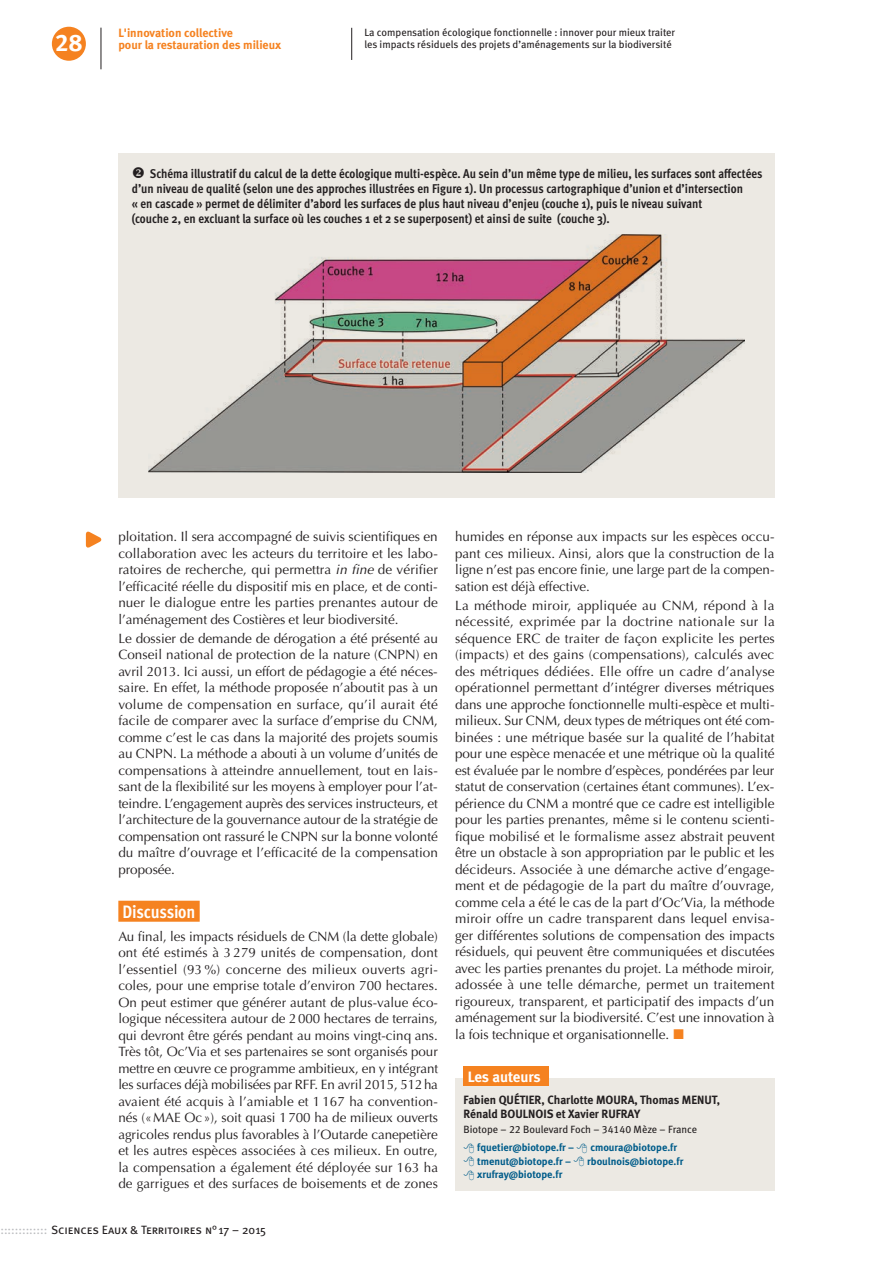
<style>
.page{position:relative;width:893px;height:1263px;background:#fff}
.page>*{position:absolute;margin:0;border:0;box-sizing:border-box;transform-origin:0 0}
.t1{font:24px "Meta Bold Caps Expert";color:#fff}
.t2{font:700 18px "Meta Cond OT";letter-spacing:-.015em;color:#fff}
.t3{font:15px "Meta Bold LF";letter-spacing:-.005em;color:#fff}
.t4{font:13.5px/16.5px "Optima";letter-spacing:-.005em;color:#231f20;text-align:justify}
.t5{font:700 12.75px/15px "Meta Cond OT";color:#231f20}
.t6{font:12px/13.5px "Meta Bold LF";color:#231f20}
.t7{font:700 12px/12px "Meta";color:#f58220}
.t8{font:12px "Meta Book Caps";color:#231f20}
.t9{font:10.5px/12px "Meta Book LF";color:#231f20}
.t10{font:10.5px "Meta Bold LF";color:#005c8a}
.s1{font-style:italic}
.s2{color:#bcbdc0}
</style>
<div class="page">
<svg style="left:85px;top:531px;width:17px;height:17px"></svg>
<div style="left:118px;top:153px;width:657px;height:344px;background:#ece9e3"></div>
<div style="left:455px;top:1078px;width:320px;height:113px;background:#ece9e3"></div>
<div style="left:463px;top:1066px;width:86px;height:20px;background:#f58220"></div>
<div style="left:118px;top:901px;width:82px;height:21px;background:#f58220"></div>
<img style="left:149px;top:235px;width:596px;height:237px">
<hr style="left:351px;top:28px;width:1px;height:32px;background:#231f20">
<div style="left:52px;top:27px;width:34px;height:34px;background:#f58220;border-radius:50%"></div>
<hr style="left:101px;top:28px;width:1px;height:41px;background:#231f20">
<h1 class="t1" style="left:55px;top:28px;width:29px">28</h1>
<p class="t7" style="left:118px;top:26px;width:164px">L'innovation collective<br>pour la restauration des milieux</p>
<p class="t9" style="left:364px;top:26px;width:312px">La compensation écologique fonctionnelle : innover pour mieux traiter les impacts résiduels des projets d’aménagements sur la biodiversité</p>
<p class="t5" style="left:132px;top:166px;width:632px">❖ Schéma illustratif du calcul de la dette écologique multi-espèce. Au sein d’un même type de milieu, les surfaces sont affectées d’un niveau de qualité (selon une des approches illustrées en Figure 1). Un processus cartographique d’union et d’intersection<br>« en cascade » permet de délimiter d’abord les surfaces de plus haut niveau d’enjeu (couche 1), puis le niveau suivant<br>(couche 2, en excluant la surface où les couches 1 et 2 se superposent) et ainsi de suite (couche 3).</p>
<p class="t4" style="left:118px;top:529px;width:321px">ploitation. Il sera accompagné de suivis scientifiques en collaboration avec les acteurs du territoire et les labo&shy;ratoires de recherche, qui permettra <span class="s1">in fine</span> de vérifier l’efficacité réelle du dispositif mis en place, et de conti&shy;nuer le dialogue entre les parties prenantes autour de l’aménagement des Costières et leur biodiversité.</p>
<p class="t4" style="left:118px;top:630px;width:321px">Le dossier de demande de dérogation a été présenté au Conseil national de protection de la nature (CNPN) en avril 2013. Ici aussi, un effort de pédagogie a été néces&shy;saire. En effet, la méthode proposée n’aboutit pas à un volume de compensation en surface, qu’il aurait été facile de comparer avec la surface d’emprise du CNM, comme c’est le cas dans la majorité des projets soumis au CNPN. La méthode a abouti à un volume d’unités de compensations à atteindre annuellement, tout en lais&shy;sant de la flexibilité sur les moyens à employer pour l’at&shy;teindre. L’engagement auprès des services instructeurs, et l’architecture de la gouvernance autour de la stratégie de compensation ont rassuré le CNPN sur la bonne volonté du maître d’ouvrage et l’efficacité de la compensation proposée.</p>
<h2 class="t2" style="left:123px;top:900px;width:74px">Discussion</h2>
<p class="t4" style="left:118px;top:928px;width:321px">Au final, les impacts résiduels de CNM (la dette globale) ont été estimés à 3 279 unités de compensation, dont l’essentiel (93 %) concerne des milieux ouverts agri&shy;coles, pour une emprise totale d’environ 700 hectares.<br>On peut estimer que générer autant de plus-value éco&shy;logique nécessitera autour de 2000 hectares de terrains, qui devront être gérés pendant au moins vingt-cinq ans.<br>Très tôt, Oc’Via et ses partenaires se sont organisés pour mettre en œuvre ce programme ambitieux, en y intégrant les surfaces déjà mobilisées par RFF. En avril 2015, 512ha avaient été acquis à l’amiable et 1 167 ha convention&shy;nés («MAE Oc»), soit quasi 1700 ha de milieux ouverts agricoles rendus plus favorables à l’Outarde canepetière et les autres espèces associées à ces milieux. En outre, la compensation a également été déployée sur 163 ha de garrigues et des surfaces de boisements et de zones</p>
<p class="t4" style="left:455px;top:529px;width:321px">humides en réponse aux impacts sur les espèces occu&shy;pant ces milieux. Ainsi, alors que la construction de la ligne n’est pas encore finie, une large part de la compen&shy;sation est déjà effective.</p>
<p class="t4" style="left:455px;top:597px;width:321px">La méthode miroir, appliquée au CNM, répond à la nécessité, exprimée par la doctrine nationale sur la séquence ERC de traiter de façon explicite les pertes (impacts) et des gains (compensations), calculés avec des métriques dédiées. Elle offre un cadre d’analyse opérationnel permettant d’intégrer diverses métriques dans une approche fonctionnelle multi-espèce et multi&shy;milieux. Sur CNM, deux types de métriques ont été com&shy;binées : une métrique basée sur la qualité de l’habitat pour une espèce menacée et une métrique où la qualité est évaluée par le nombre d’espèces, pondérées par leur statut de conservation (certaines étant communes). L’ex&shy;périence du CNM a montré que ce cadre est intelligible pour les parties prenantes, même si le contenu scienti&shy;fique mobilisé et le formalisme assez abstrait peuvent être un obstacle à son appropriation par le public et les décideurs. Associée à une démarche active d’engage&shy;ment et de pédagogie de la part du maître d’ouvrage, comme cela a été le cas de la part d’Oc’Via, la méthode miroir offre un cadre transparent dans lequel envisa&shy;ger différentes solutions de compensation des impacts résiduels, qui peuvent être communiquées et discutées avec les parties prenantes du projet. La méthode miroir, adossée à une telle démarche, permet un traitement rigoureux, transparent, et participatif des impacts d’un aménagement sur la biodiversité. C’est une innovation à la fois technique et organisationnelle.</p>
<p class="t3" style="left:468px;top:1068px;width:75px">Les auteurs</p>
<p class="t6" style="left:463px;top:1093px;width:258px">Fabien QUÉTIER, Charlotte MOURA, Thomas MENUT,<br>Rénald BOULNOIS et Xavier RUFRAY</p>
<p class="t9" style="left:463px;top:1124px;width:235px">Biotope – 22 Boulevard Foch – 34140 Mèze – France</p>
<p class="t10" style="left:477px;top:1141px;width:99px">fquetier@biotope.fr –</p>
<p class="t10" style="left:590px;top:1141px;width:88px">cmoura@biotope.fr</p>
<p class="t10" style="left:477px;top:1155px;width:95px">tmenut@biotope.fr –</p>
<p class="t10" style="left:587px;top:1155px;width:98px">rboulnois@biotope.fr</p>
<p class="t10" style="left:477px;top:1168px;width:87px">xrufray@biotope.fr</p>
<p class="t8" style="left:0;top:1223px;width:267px"><span class="s2">:::::::::::::</span> Sciences Eaux &amp; Territoires n° 17 – 2015</p>
</div>
